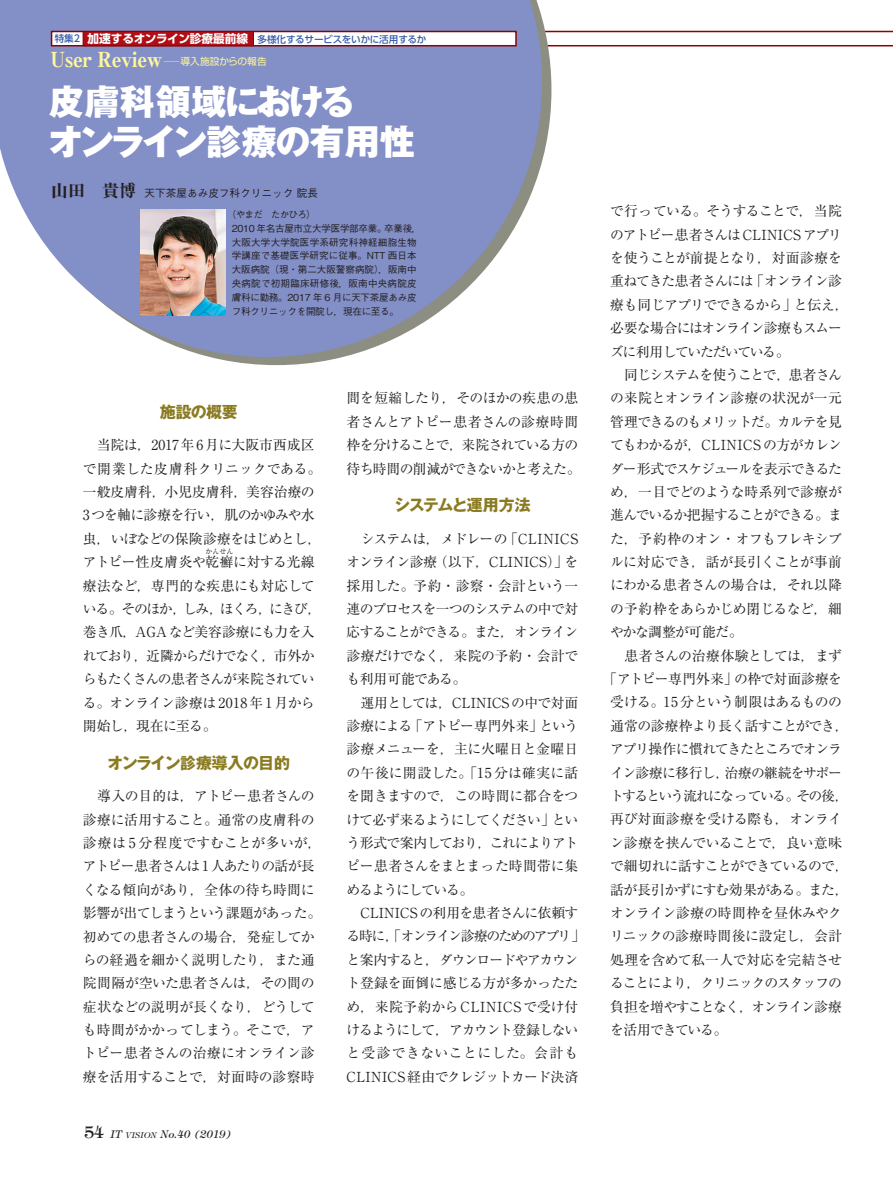
<style>
.page{position:relative;width:893px;height:1191px;background:#fff}
.page>*{position:absolute;margin:0;border:0;box-sizing:border-box;transform-origin:0 0}
.t1{font:800 35.1px/39.3px "Gothic MB101 Pro";letter-spacing:-.04em;color:#fff}
.t2{font:800 20.7px "Ryumin Pro";letter-spacing:-.025em;color:#fff79a;scale:.94 1}
.t3{font:700 15.9px "Gothic MB101 Pro";letter-spacing:-.05em;color:#8a7b21}
.t4{font:700 15.9px "Gothic MB101 Pro";letter-spacing:-.075em;color:#8a7b21}
.t5{font:13.8px/23.4px "Ryumin Pro";letter-spacing:-.045em;color:#231f20}
.t6{font:13.8px/23.4px "Ryumin Pro";letter-spacing:-.02em;color:#231f20}
.t7{font:13.8px/23.4px "Ryumin Pro";letter-spacing:-.015em;color:#231f20}
.t8{font:13.8px "Ryumin Pro";letter-spacing:-.09em;color:#231f20}
.t9{font:13.8px "Ryumin Pro";letter-spacing:-.01em;color:#231f20}
.t10{font:13.8px "Ryumin Pro";letter-spacing:-.1em;color:#231f20}
.t11{font:13.8px "Ryumin Pro";letter-spacing:-.075em;color:#231f20}
.t12{font:13.8px "Ryumin Pro";letter-spacing:-.025em;color:#231f20}
.t13{font:13.8px "Ryumin Pro";letter-spacing:.01em;color:#231f20}
.t14{font:13.8px "Ryumin Pro";letter-spacing:-.125em;color:#231f20}
.t15{font:13.8px "Ryumin Pro";letter-spacing:-.085em;color:#231f20}
.t16{font:13.8px "Ryumin Pro";letter-spacing:-.065em;color:#231f20}
.t17{font:13.8px "Ryumin Pro";letter-spacing:-.005em;color:#231f20}
.t18{font:italic 10.65px "Tiffany";color:#231f20}
.t19{font:500 10.65px "Gothic BBB Pro";color:#231f20}
.t20{font:500 9.6px/13.8px "Gothic BBB Pro";letter-spacing:-.005em;color:#231f20}
.t21{font:500 9.6px "UD Shin Go Pro";letter-spacing:-.01em;color:#345aa8}
.t22{font:6.9px "Ryumin Pro";color:#231f20}
.s1{font-weight:700;font-size:11.7px;color:#fff}
.s2{font-family:"Shin Go Pro";font-weight:400;font-size:9.75px}
.s3{font-family:"Ryumin Pro";font-weight:800;font-size:16.95px}
.s4{font-style:normal;font-size:15.9px}
.s5{font-size:7.95px}
</style>
<div class="page">
<svg style="left:551px;top:31px;width:342px;height:15px"></svg>
<svg style="left:210px;top:19px;width:341px;height:346px"></svg>
<svg style="left:0;top:0;width:542px;height:357px;background:#959fcd"></svg>
<div style="left:52px;top:31px;width:464px;height:15px;background:#fff"></div>
<div style="left:51px;top:31px;width:466px;height:15px;border:2px solid #8b0202"></div>
<div style="left:83px;top:31px;width:170px;height:15px;background:#b00d15"></div>
<div style="left:83px;top:31px;width:171px;height:15px;border:1px solid #8b0202"></div>
<img style="left:140px;top:209px;width:85px;height:107px">
<p class="t21" style="left:55px;top:31px;width:373px">特集2 <span class="s1">加速するオンライン診療最前線</span> 多様化するサービスをいかに活用するか</p>
<h2 class="t2" style="left:51px;top:43px;width:232px">User Review <span class="s2">─導入施設からの報告</span></h2>
<h1 class="t1" style="left:48px;top:78px;width:368px">皮膚科領域における<br>オンライン診療の有用性</h1>
<p class="t19" style="left:51px;top:184px;width:269px"><span class="s3">山田　貴博</span> 天下茶屋あみ皮フ科クリニック 院長</p>
<p class="t20" style="left:232px;top:206px;width:191px;text-indent:-5px">（やまだ　たかひろ）<br>2010 年名古屋市立大学医学部卒業。卒業後，大阪大学大学院医学系研究科神経細胞生物学講座で基礎医学研究に従事。NTT 西日本大阪病院（現・第二大阪警察病院），阪南中央病院で初期臨床研修後，阪南中央病院皮膚科に勤務。2017 年 6 月に天下茶屋あみ皮フ科クリニックを開院し，現在に至る。</p>
<p class="t3" style="left:160px;top:398px;width:80px">施設の概要</p>
<p class="t7" style="left:83px;top:432px;width:240px">　当院は，2017年6月に大阪市西成区で開業した皮膚科クリニックである。一般皮膚科，小児皮膚科，美容治療の<br>3 つを軸に診療を行い，肌のかゆみや水虫，いぼなどの保険診療をはじめとし，アトピー性皮膚炎や乾癬に対する光線</p>
<p class="t22" style="left:206px;top:546px;width:29px">かんせん</p>
<p class="t5" style="left:83px;top:573px;width:240px">療法など，専門的な疾患にも対応している。そのほか，しみ，ほくろ，にきび，巻き爪，AGA など美容診療にも力を入れており，近隣からだけでなく，市外からもたくさんの患者さんが来院されている。オンライン診療は 2018年 1 月から開始し，現在に至る。</p>
<p class="t3" style="left:108px;top:749px;width:184px">オンライン診療導入の目的</p>
<p class="t6" style="left:83px;top:783px;width:240px">　導入の目的は，アトピー患者さんの診療に活用すること。通常の皮膚科の診療は 5 分程度ですむことが多いが，アトピー患者さんは 1 人あたりの話が長くなる傾向があり，全体の待ち時間に影響が出てしまうという課題があった。初めての患者さんの場合，発症してからの経過を細かく説明したり，また通院間隔が空いた患者さんは，その間の症状などの説明が長くなり，どうしても時間がかかってしまう。そこで，アトピー患者さんの治療にオンライン診療を活用することで，対面時の診察時</p>
<p class="t18" style="left:84px;top:1128px;width:149px"><span class="s4">54</span> IT <span class="s5">VISION</span> No.40 (2019)</p>
<p class="t5" style="left:347px;top:386px;width:236px">間を短縮したり，そのほかの疾患の患者さんとアトピー患者さんの診療時間枠を分けることで，来院されている方の待ち時間の削減ができないかと考えた。</p>
<p class="t4" style="left:394px;top:492px;width:138px">システムと運用方法</p>
<p class="t5" style="left:347px;top:526px;width:240px">　システムは，メドレーの「CLINICSオンライン診療（以下，CLINICS）」を採用した。予約・診察・会計という一連のプロセスを一つのシステムの中で対応することができる。また，オンライン診療だけでなく，来院の予約・会計でも利用可能である。<br>　運用としては，CLINICSの中で対面診療による「アトピー専門外来」という診療メニューを，主に火曜日と金曜日の午後に開設した。「15 分は確実に話を聞きますので，この時間に都合をつけて必ず来るようにしてください」という形式で案内しており，これによりアトピー患者さんをまとまった時間帯に集めるようにしている。<br>　CLINICSの利用を患者さんに依頼する時に，「オンライン診療のためのアプリ」と案内すると，ダウンロードやアカウント登録を面倒に感じる方が多かったため，来院予約からCLINICSで受け付けるようにして，アカウント登録しないと受診できないことにした。会計も<br>CLINICS 経由でクレジットカード決済</p>
<p class="t5" style="left:610px;top:198px;width:233px">で行っている。そうすることで，当院</p>
<p class="t13" style="left:610px;top:224px;width:233px">のアトピー患者さんはCLINICSアプリ</p>
<p class="t7" style="left:610px;top:245px;width:233px">を使うことが前提となり，対面診療を</p>
<p class="t15" style="left:610px;top:270px;width:233px">重ねてきた患者さんには「オンライン診</p>
<p class="t5" style="left:610px;top:292px;width:240px">療も同じアプリでできるから」と伝え，</p>
<p class="t11" style="left:610px;top:317px;width:233px">必要な場合にはオンライン診療もスムー</p>
<p class="t10" style="left:610px;top:340px;width:181px">ズに利用していただいている。</p>
<p class="t10" style="left:610px;top:364px;width:233px">　同じシステムを使うことで，患者さん</p>
<p class="t9" style="left:610px;top:387px;width:233px">の来院とオンライン診療の状況が一元</p>
<p class="t8" style="left:610px;top:411px;width:233px">管理できるのもメリットだ。カルテを見</p>
<p class="t5" style="left:610px;top:432px;width:233px">てもわかるが，CLINICS の方がカレン</p>
<p class="t11" style="left:610px;top:457px;width:233px">ダー形式でスケジュールを表示できるた</p>
<p class="t7" style="left:610px;top:479px;width:233px">め，一目でどのような時系列で診療が</p>
<p class="t8" style="left:610px;top:504px;width:233px">進んでいるか把握することができる。ま</p>
<p class="t5" style="left:610px;top:526px;width:233px">た，予約枠のオン・オフもフレキシブ</p>
<p class="t9" style="left:610px;top:551px;width:233px">ルに対応でき，話が長引くことが事前</p>
<p class="t9" style="left:610px;top:574px;width:233px">にわかる患者さんの場合は，それ以降</p>
<p class="t5" style="left:610px;top:596px;width:233px">の予約枠をあらかじめ閉じるなど，細</p>
<p class="t5" style="left:610px;top:619px;width:134px">やかな調整が可能だ。</p>
<p class="t7" style="left:610px;top:643px;width:233px">　患者さんの治療体験としては，まず</p>
<p class="t12" style="left:603px;top:668px;width:240px">「アトピー専門外来」の枠で対面診療を</p>
<p class="t5" style="left:610px;top:689px;width:233px">受ける。15分という制限はあるものの</p>
<p class="t5" style="left:610px;top:713px;width:240px">通常の診療枠より長く話すことができ，</p>
<p class="t8" style="left:610px;top:738px;width:233px">アプリ操作に慣れてきたところでオンラ</p>
<p class="t5" style="left:610px;top:760px;width:233px">イン診療に移行し，治療の継続をサポー</p>
<p class="t14" style="left:610px;top:785px;width:240px">トするという流れになっている。その後，</p>
<p class="t7" style="left:610px;top:806px;width:233px">再び対面診療を受ける際も，オンライ</p>
<p class="t17" style="left:610px;top:831px;width:233px">ン診療を挟んでいることで，良い意味</p>
<p class="t16" style="left:610px;top:855px;width:240px">で細切れに話すことができているので，</p>
<p class="t5" style="left:610px;top:876px;width:240px">話が長引かずにすむ効果がある。また，</p>
<p class="t9" style="left:610px;top:902px;width:233px">オンライン診療の時間枠を昼休みやク</p>
<p class="t5" style="left:610px;top:923px;width:233px">リニックの診療時間後に設定し，会計</p>
<p class="t12" style="left:610px;top:948px;width:233px">処理を含めて私一人で対応を完結させ</p>
<p class="t8" style="left:610px;top:972px;width:233px">ることにより，クリニックのスタッフの</p>
<p class="t10" style="left:610px;top:995px;width:233px">負担を増やすことなく，オンライン診療</p>
<p class="t10" style="left:610px;top:1019px;width:119px">を活用できている。</p>
</div>
